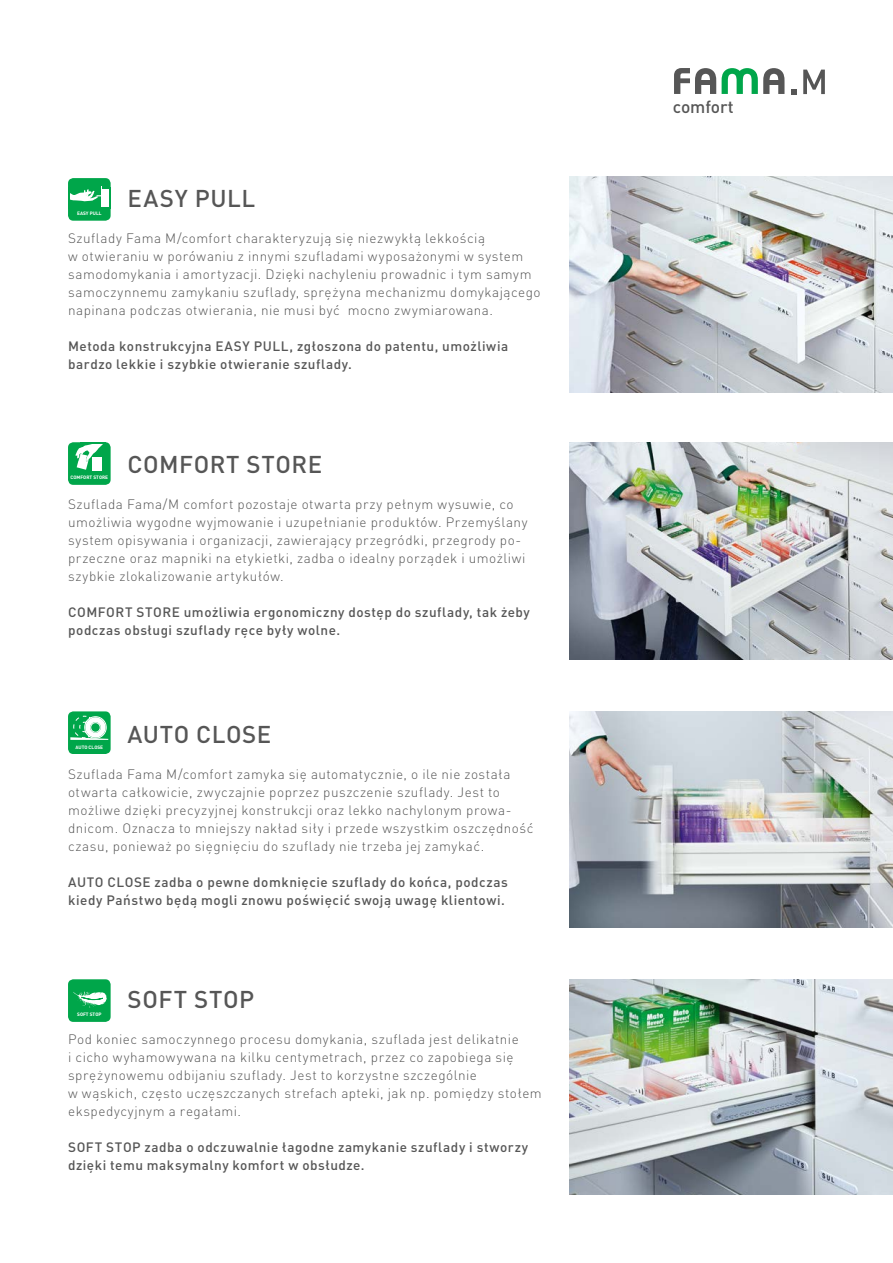
<style>
.page{position:relative;width:893px;height:1263px;background:#fff}
.page>*{position:absolute;margin:0;border:0;box-sizing:border-box;transform-origin:0 0}
.t1{font:500 24px "DIN Pro";letter-spacing:.025em;color:#565656}
.t2{font:500 17.4px "DIN Pro";color:#565656}
.t3{font:300 13.5px/18px "DIN Pro";letter-spacing:.035em;color:#565656}
.t4{font:500 13.5px/18px "DIN Pro";letter-spacing:.04em;color:#565656}
.t5{font:700 4.8px "DIN";color:#fff}
</style>
<div class="page">
<svg style="left:722px;top:68px;width:62px;height:26px"></svg>
<svg style="left:674px;top:68px;width:42px;height:26px"></svg>
<svg style="left:792px;top:89px;width:5px;height:5px"></svg>
<svg style="left:803px;top:70px;width:22px;height:24px"></svg>
<img style="left:570px;top:442px;width:323px;height:218px">
<img style="left:570px;top:177px;width:323px;height:215px">
<img style="left:570px;top:712px;width:323px;height:215px">
<img style="left:570px;top:979px;width:323px;height:216px">
<div style="left:68px;top:979px;width:43px;height:43px;background:#00a64a;border-radius:5px"></div>
<svg style="left:73px;top:991px;width:34px;height:17px"></svg>
<div style="left:68px;top:442px;width:43px;height:43px;background:#00a64a;border-radius:5px"></div>
<div style="left:92px;top:457px;width:10px;height:14px;background:#fff"></div>
<svg style="left:75px;top:442px;width:35px;height:28px"></svg>
<hr style="left:80px;top:442px;width:26px;height:2px;background:#00a64a">
<div style="left:68px;top:178px;width:43px;height:43px;background:#00a64a;border-radius:5px"></div>
<div style="left:101px;top:189px;width:10px;height:18px;background:#fff"></div>
<svg style="left:70px;top:186px;width:32px;height:16px"></svg>
<hr style="left:109px;top:187px;width:2px;height:21px;background:#00a64a">
<div style="left:68px;top:711px;width:42px;height:43px;background:#00a64a;border-radius:5px"></div>
<svg style="left:70px;top:716px;width:38px;height:24px"></svg>
<div style="left:84px;top:716px;width:23px;height:23px;border:1px solid #fff;border-radius:50%"></div>
<h1 class="t1" style="left:128px;top:182px;width:129px">EASY PULL</h1>
<p class="t3" style="left:68px;top:229px;width:474px">Szuflady Fama M/comfort charakteryzują się niezwykłą lekkością<br>w otwieraniu w porówaniu z innymi szufladami wyposażonymi w system samodomykania i amortyzacji. Dzięki nachyleniu prowadnic i tym samym samoczynnemu zamykaniu szuflady, sprężyna mechanizmu domykającego napinana podczas otwierania, nie musi być mocno zwymiarowana.</p>
<p class="t4" style="left:68px;top:337px;width:442px">Metoda konstrukcyjna EASY PULL, zgłoszona do patentu, umożliwia bardzo lekkie i szybkie otwieranie szuflady.</p>
<p class="t5" style="left:77px;top:210px;width:26px">EASY PULL</p>
<h1 class="t1" style="left:128px;top:448px;width:196px">COMFORT STORE</h1>
<p class="t3" style="left:68px;top:494px;width:461px">Szuflada Fama/M comfort pozostaje otwarta przy pełnym wysuwie, co umożliwia wygodne wyjmowanie i uzupełnianie produktów. Przemyślany system opisywania i organizacji, zawierający przegródki, przegrody po&shy;przeczne oraz mapniki na etykietki, zadba o idealny porządek i umożliwi szybkie zlokalizowanie artykułów.</p>
<p class="t4" style="left:68px;top:602px;width:463px">COMFORT STORE umożliwia ergonomiczny dostęp do szuflady, tak żeby podczas obsługi szuflady ręce były wolne.</p>
<p class="t5" style="left:71px;top:474px;width:39px">COMFORT STORE</p>
<h1 class="t1" style="left:128px;top:718px;width:145px">AUTO CLOSE</h1>
<p class="t3" style="left:68px;top:764px;width:467px">Szuflada Fama M/comfort zamyka się automatycznie, o ile nie została otwarta całkowicie, zwyczajnie poprzez puszczenie szuflady. Jest to możliwe dzięki precyzyjnej konstrukcji oraz lekko nachylonym prowa&shy;dnicom. Oznacza to mniejszy nakład siły i przede wszystkim oszczędność czasu, ponieważ po sięgnięciu do szuflady nie trzeba jej zamykać.</p>
<p class="t4" style="left:68px;top:872px;width:441px">AUTO CLOSE zadba o pewne domknięcie szuflady do końca, podczas kiedy Państwo będą mogli znowu poświęcić swoją uwagę klientowi.</p>
<p class="t5" style="left:75px;top:744px;width:29px">AUTO CLOSE</p>
<h1 class="t1" style="left:128px;top:983px;width:128px">SOFT STOP</h1>
<p class="t3" style="left:68px;top:1030px;width:475px">Pod koniec samoczynnego procesu domykania, szuflada jest delikatnie<br>i cicho wyhamowywana na kilku centymetrach, przez co zapobiega się sprężynowemu odbijaniu szuflady. Jest to korzystne szczególnie<br>w wąskich, często uczęszczanych strefach apteki, jak np. pomiędzy stołem ekspedycyjnym a regałami.</p>
<p class="t4" style="left:68px;top:1138px;width:462px">SOFT STOP zadba o odczuwalnie łagodne zamykanie szuflady i stworzy dzięki temu maksymalny komfort w obsłudze.</p>
<p class="t5" style="left:77px;top:1011px;width:26px">SOFT STOP</p>
<p class="t2" style="left:673px;top:95px;width:62px">comfort</p>
</div>
